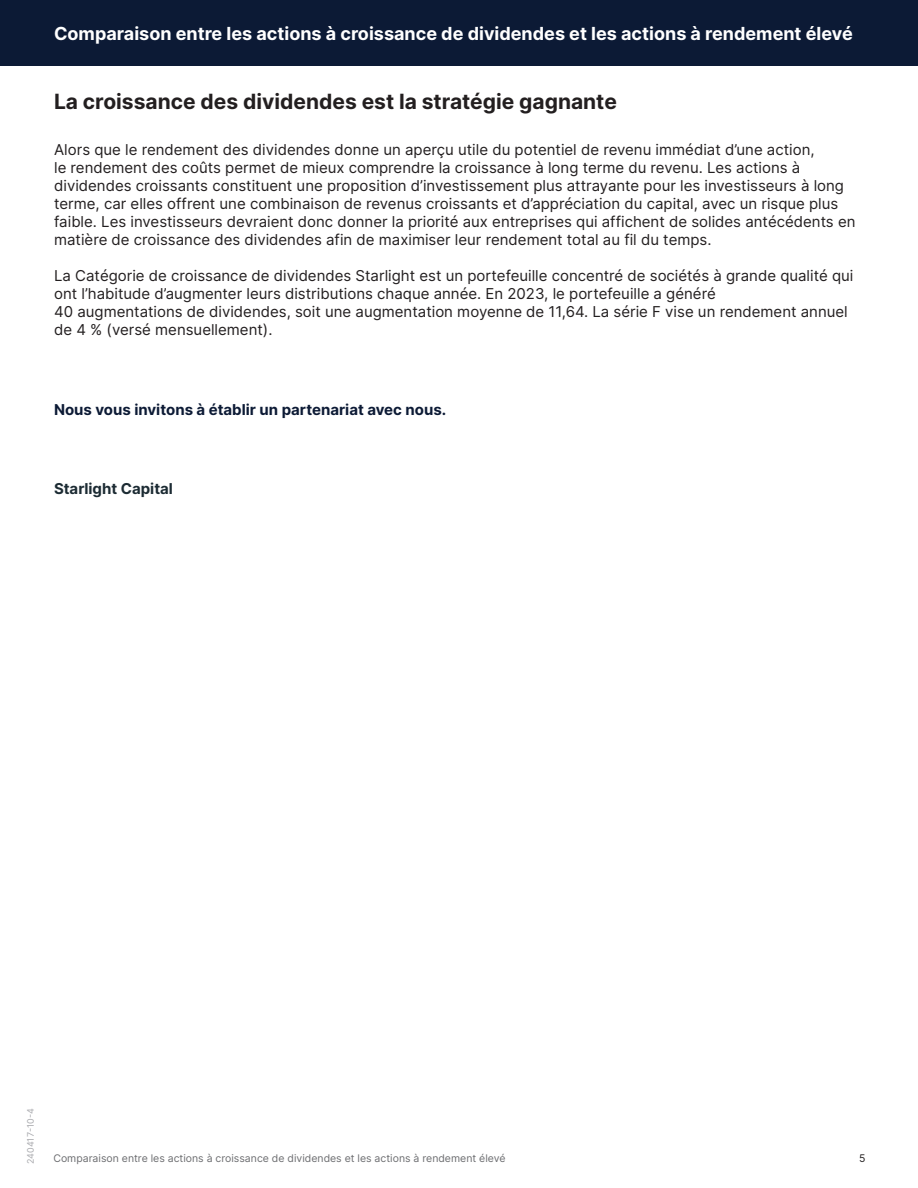
<style>
.page{position:relative;width:918px;height:1188px;background:#fff}
.page>*{position:absolute;margin:0;border:0;box-sizing:border-box;transform-origin:0 0}
.t1{font:700 21px "Inter";color:#231f20}
.t2{font:700 18px "Inter";color:#fff}
.t3{font:15px/18px "Inter";color:#231f20}
.t4{font:700 15px "Inter";color:#0c1a35}
.t5{font:700 15px "Inter";color:#1c2b33}
.t6{font:10.5px "Inter";color:#6c6d70}
.t7{font:10.5px "Inter";color:#231f20}
.t8{font:9px "Inter";color:#a8a9ad}
</style>
<div class="page">
<div style="left:0;top:0;width:918px;height:66px;background:#0c1a35"></div>
<p class="t2" style="left:54px;top:20px;width:800px">Comparaison entre les actions à croissance de dividendes et les actions à rendement élevé</p>
<h1 class="t1" style="left:54px;top:86px;width:564px">La croissance des dividendes est la stratégie gagnante</h1>
<p class="t3" style="left:54px;top:140px;width:803px">Alors que le rendement des dividendes donne un aperçu utile du potentiel de revenu immédiat d’une action,<br>le rendement des coûts permet de mieux comprendre la croissance à long terme du revenu. Les actions à dividendes croissants constituent une proposition d’investissement plus attrayante pour les investisseurs à long terme, car elles offrent une combinaison de revenus croissants et d’appréciation du capital, avec un risque plus faible. Les investisseurs devraient donc donner la priorité aux entreprises qui affichent de solides antécédents en matière de croissance des dividendes afin de maximiser leur rendement total au fil du temps.</p>
<p class="t3" style="left:54px;top:266px;width:801px">La Catégorie de croissance de dividendes Starlight est un portefeuille concentré de sociétés à grande qualité qui ont l’habitude d’augmenter leurs distributions chaque année. En 2023, le portefeuille a généré<br>40 augmentations de dividendes, soit une augmentation moyenne de 11,64. La série F vise un rendement annuel de 4 % (versé mensuellement).</p>
<p class="t4" style="left:54px;top:398px;width:394px">Nous vous invitons à établir un partenariat avec nous.</p>
<p class="t5" style="left:54px;top:478px;width:120px">Starlight Capital</p>
<p class="t8" style="left:24px;top:1164px;width:57px;rotate:-90deg">240417-10-4</p>
<p class="t6" style="left:53px;top:1151px;width:454px">Comparaison entre les actions à croissance de dividendes et les actions à rendement élevé</p>
<p class="t7" style="left:859px;top:1151px;width:8px">5</p>
</div>
